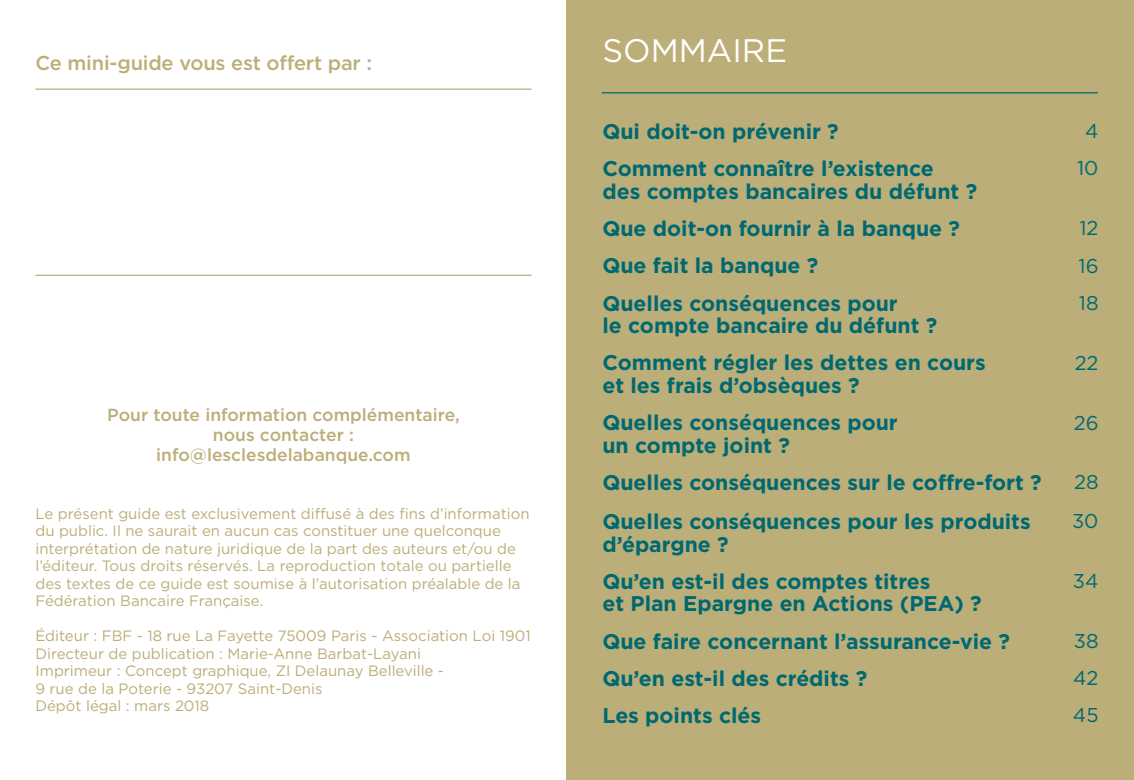
<style>
.page{position:relative;width:1134px;height:780px;background:#fff}
.page>*{position:absolute;margin:0;border:0;box-sizing:border-box;transform-origin:0 0}
.H1_-_intro_sommaire{font:32.5px "Gotham";color:#fff}
.H2-_titres_sommaire{font:700 21.25px/22.5px "Gotham";color:#006871}
.offert{font:500 20px "Gotham";letter-spacing:-.01em;color:#bbae78}
.Numéro_sommaire{font:20px "Gotham";color:#006871}
.Contact{font:500 17.5px/20px "Gotham";color:#bbae78;text-align:center}
.Mentions_legales{font:15px/17.5px "Gotham";color:#bbae78}
</style>
<div class="page">
<div style="left:567px;top:0;width:567px;height:780px;background:#bbae78"></div>
<hr style="left:35px;top:88px;width:496px;height:2px;background:#bbae78">
<hr style="left:35px;top:275px;width:496px;height:1px;background:#bbae78">
<hr style="left:602px;top:92px;width:496px;height:1px;background:#006871">
<p class="offert" style="left:35px;top:50px;width:338px">Ce mini-guide vous est offert par :</p>
<p class="Contact" style="left:107px;top:404px;width:354px">Pour toute information complémentaire, nous contacter :</p>
<p class="Contact" style="left:156px;top:444px;width:256px">info@lesclesdelabanque.com</p>
<p class="Mentions_legales" style="left:35px;top:504px;width:496px">Le présent guide est exclusivement diffusé à des fins d’information du public. Il ne saurait en aucun cas constituer une quelconque interprétation de nature juridique de la part des auteurs et/ou de l’éditeur. Tous droits réservés. La reproduction totale ou partielle des textes de ce guide est soumise à l’autorisation préalable de la Fédération Bancaire Française.</p>
<p class="Mentions_legales" style="left:35px;top:626px;width:497px">Éditeur : FBF - 18 rue La Fayette 75009 Paris - Association Loi 1901</p>
<p class="Mentions_legales" style="left:35px;top:644px;width:387px">Directeur de publication : Marie-Anne Barbat-Layani</p>
<p class="Mentions_legales" style="left:35px;top:662px;width:410px">Imprimeur : Concept graphique, ZI Delaunay Belleville -<br>9 rue de la Poterie - 93207 Saint-Denis</p>
<p class="Mentions_legales" style="left:35px;top:697px;width:175px">Dépôt légal : mars 2018</p>
<h1 class="H1_-_intro_sommaire" style="left:602px;top:30px;width:186px">SOMMAIRE</h1>
<h2 class="H2-_titres_sommaire" style="left:602px;top:120px;width:238px">Qui doit-on prévenir ?</h2>
<p class="Numéro_sommaire" style="left:1085px;top:118px;width:15px">4</p>
<h2 class="H2-_titres_sommaire" style="left:602px;top:157px;width:376px">Comment connaître l’existence<br>des comptes bancaires du défunt ?</h2>
<p class="Numéro_sommaire" style="left:1077px;top:155px;width:23px">10</p>
<h2 class="H2-_titres_sommaire" style="left:602px;top:217px;width:359px">Que doit-on fournir à la banque ?</h2>
<p class="Numéro_sommaire" style="left:1079px;top:215px;width:21px">12</p>
<h2 class="H2-_titres_sommaire" style="left:602px;top:254px;width:218px">Que fait la banque ?</h2>
<p class="Numéro_sommaire" style="left:1078px;top:252px;width:22px">16</p>
<h2 class="H2-_titres_sommaire" style="left:602px;top:291px;width:336px">Quelles conséquences pour<br>le compte bancaire du défunt ?</h2>
<p class="Numéro_sommaire" style="left:1079px;top:290px;width:21px">18</p>
<h2 class="H2-_titres_sommaire" style="left:602px;top:351px;width:385px">Comment régler les dettes en cours et les frais d’obsèques ?</h2>
<p class="Numéro_sommaire" style="left:1075px;top:350px;width:25px">22</p>
<h2 class="H2-_titres_sommaire" style="left:602px;top:411px;width:297px">Quelles conséquences pour un compte joint ?</h2>
<p class="Numéro_sommaire" style="left:1074px;top:409px;width:26px">26</p>
<h2 class="H2-_titres_sommaire" style="left:602px;top:471px;width:441px">Quelles conséquences sur le coffre-fort ?</h2>
<p class="Numéro_sommaire" style="left:1074px;top:469px;width:26px">28</p>
<h2 class="H2-_titres_sommaire" style="left:602px;top:510px;width:430px">Quelles conséquences pour les produits d’épargne ?</h2>
<p class="Numéro_sommaire" style="left:1072px;top:508px;width:28px">30</p>
<h2 class="H2-_titres_sommaire" style="left:602px;top:570px;width:381px">Qu’en est-il des comptes titres<br>et Plan Epargne en Actions (PEA) ?</h2>
<p class="Numéro_sommaire" style="left:1073px;top:568px;width:27px">34</p>
<h2 class="H2-_titres_sommaire" style="left:602px;top:629px;width:409px">Que faire concernant l’assurance-vie ?</h2>
<p class="Numéro_sommaire" style="left:1074px;top:628px;width:26px">38</p>
<h2 class="H2-_titres_sommaire" style="left:602px;top:667px;width:266px">Qu’en est-il des crédits ?</h2>
<p class="Numéro_sommaire" style="left:1073px;top:665px;width:27px">42</p>
<h2 class="H2-_titres_sommaire" style="left:602px;top:704px;width:160px">Les points clés</h2>
<p class="Numéro_sommaire" style="left:1073px;top:701px;width:27px">45</p>
</div>
